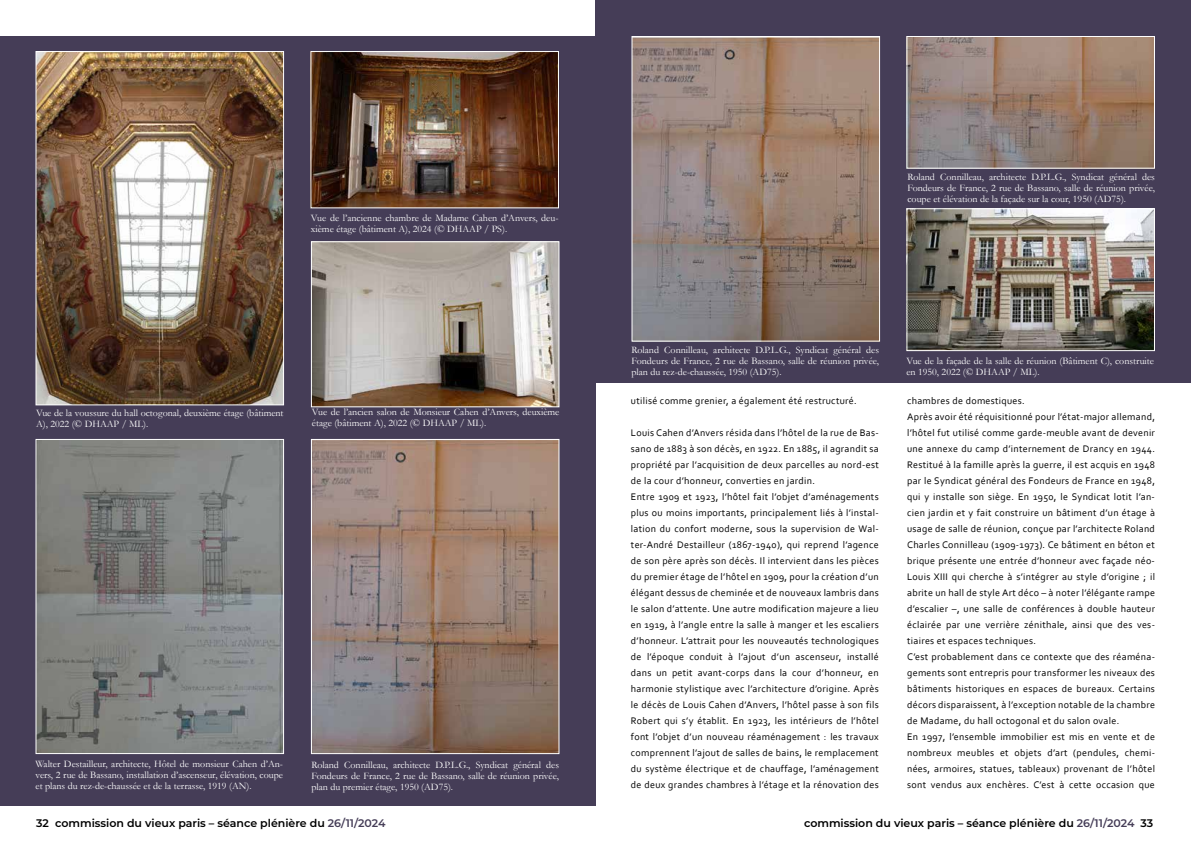
<style>
.page{position:relative;width:1191px;height:842px;background:#fff}
.page>*{position:absolute;margin:0;border:0;box-sizing:border-box;transform-origin:0 0}
.t1{font:600 11px "Montserrat";color:#000}
.t2{font:10px/16px "Corbel";letter-spacing:.03em;color:#000}
.t3{font:10px/11px "Garamond";color:#fff;text-align:justify}
.s1{color:#453d57}
</style>
<div class="page">
<div style="left:595px;top:0;width:596px;height:383px;background:#453d57"></div>
<div style="left:0;top:36px;width:595px;height:770px;background:#453d57"></div>
<img style="left:633px;top:38px;width:245px;height:302px">
<div style="left:631px;top:36px;width:249px;height:306px;border:1px solid #fff"></div>
<img style="left:908px;top:210px;width:245px;height:139px">
<div style="left:906px;top:208px;width:249px;height:143px;border:1px solid #fff"></div>
<img style="left:908px;top:38px;width:245px;height:129px">
<div style="left:906px;top:36px;width:249px;height:133px;border:1px solid #fff"></div>
<img style="left:38px;top:441px;width:244px;height:311px">
<div style="left:36px;top:439px;width:248px;height:315px;border:1px solid #fff"></div>
<img style="left:313px;top:441px;width:244px;height:311px">
<div style="left:311px;top:439px;width:248px;height:315px;border:1px solid #fff"></div>
<img style="left:38px;top:53px;width:244px;height:350px">
<div style="left:36px;top:51px;width:248px;height:354px;border:1px solid #fff"></div>
<img style="left:313px;top:243px;width:244px;height:162px">
<div style="left:311px;top:241px;width:248px;height:166px;border:1px solid #fff"></div>
<img style="left:312px;top:53px;width:245px;height:153px">
<div style="left:310px;top:51px;width:249px;height:157px;border:1px solid #fff"></div>
<p class="t3" style="left:311px;top:212px;width:249px">Vue de l’ancienne chambre de Madame Cahen d’Anvers, deu&shy;xième étage (bâtiment A), 2024 (© DHAAP / PS).</p>
<p class="t3" style="left:36px;top:407px;width:249px">Vue de la voussure du hall octogonal, deuxième étage (bâtiment<br>A), 2022 (© DHAAP / ML).</p>
<p class="t3" style="left:312px;top:406px;width:249px">Vue de l’ancien salon de Monsieur Cahen d’Anvers, deuxième étage (bâtiment A), 2022 (© DHAAP / ML).</p>
<p class="t3" style="left:36px;top:758px;width:249px">Walter Destailleur, architecte, Hôtel de monsieur Cahen d’An&shy;vers, 2 rue de Bassano, installation d’ascenseur, élévation, coupe et plans du rez-de-chaussée et de la terrasse, 1919 (AN).</p>
<p class="t3" style="left:311px;top:759px;width:249px">Roland Connilleau, architecte D.P.L.G., Syndicat général des Fondeurs de France, 2 rue de Bassano, salle de réunion privée, plan du premier étage, 1950 (AD75).</p>
<p class="t3" style="left:907px;top:171px;width:249px">Roland Connilleau, architecte D.P.L.G., Syndicat général des Fondeurs de France, 2 rue de Bassano, salle de réunion privée, coupe et élévation de la façade sur la cour, 1950 (AD75).</p>
<p class="t3" style="left:631px;top:344px;width:249px">Roland Connilleau, architecte D.P.L.G., Syndicat général des Fondeurs de France, 2 rue de Bassano, salle de réunion privée, plan du rez-de-chaussée, 1950 (AD75).</p>
<p class="t2" style="left:631px;top:393px;width:227px">utilisé comme grenier, a également été restructuré.</p>
<p class="t2" style="left:631px;top:425px;width:249px">Louis Cahen d’Anvers résida dans l’hôtel de la rue de Bas&shy;sano de 1883 à son décès, en 1922. En 1885, il agrandit sa propriété par l’acquisition de deux parcelles au nord-est de la cour d’honneur, converties en jardin.<br>Entre 1909 et 1923, l’hôtel fait l’objet d’aménagements plus ou moins importants, principalement liés à l’instal&shy;lation du confort moderne, sous la supervision de Wal&shy;ter-André Destailleur (1867-1940), qui reprend l’agence de son père après son décès. Il intervient dans les pièces du premier étage de l’hôtel en 1909, pour la création d’un élégant dessus de cheminée et de nouveaux lambris dans le salon d’attente. Une autre modification majeure a lieu en 1919, à l’angle entre la salle à manger et les escaliers d’honneur. L’attrait pour les nouveautés technologiques de l’époque conduit à l’ajout d’un ascenseur, installé dans un petit avant-corps dans la cour d’honneur, en harmonie stylistique avec l’architecture d’origine. Après le décès de Louis Cahen d’Anvers, l’hôtel passe à son fils Robert qui s’y établit. En 1923, les intérieurs de l’hôtel font l’objet d’un nouveau réaménagement : les travaux comprennent l’ajout de salles de bains, le remplacement du système électrique et de chauffage, l’aménagement de deux grandes chambres à l’étage et la rénovation des</p>
<p class="t3" style="left:906px;top:355px;width:249px">Vue de la façade de la salle de réunion (Bâtiment C), construite en 1950, 2022 (© DHAAP / ML).</p>
<p class="t2" style="left:907px;top:393px;width:249px">chambres de domestiques.<br>Après avoir été réquisitionné pour l’état-major allemand, l’hôtel fut utilisé comme garde-meuble avant de devenir une annexe du camp d’internement de Drancy en 1944.<br>Restitué à la famille après la guerre, il est acquis en 1948 par le Syndicat général des Fondeurs de France en 1948, qui y installe son siège. En 1950, le Syndicat lotit l’an&shy;cien jardin et y fait construire un bâtiment d’un étage à usage de salle de réunion, conçue par l’architecte Roland Charles Connilleau (1909-1973). Ce bâtiment en béton et brique présente une entrée d’honneur avec façade néo-Louis XIII qui cherche à s’intégrer au style d’origine ; il abrite un hall de style Art déco – à noter l’élégante rampe d’escalier –, une salle de conférences à double hauteur éclairée par une verrière zénithale, ainsi que des ves&shy;tiaires et espaces techniques.<br>C’est probablement dans ce contexte que des réaména&shy;gements sont entrepris pour transformer les niveaux des bâtiments historiques en espaces de bureaux. Certains décors disparaissent, à l’exception notable de la chambre de Madame, du hall octogonal et du salon ovale.<br>En 1997, l’ensemble immobilier est mis en vente et de nombreux meubles et objets d’art (pendules, chemi&shy;nées, armoires, statues, tableaux) provenant de l’hôtel sont vendus aux enchères. C’est à cette occasion que</p>
<p class="t1" style="left:36px;top:815px;width:351px">32 commission du vieux paris – séance plénière du <span class="s1">26/11/2024</span></p>
<p class="t1" style="left:804px;top:815px;width:351px">commission du vieux paris – séance plénière du <span class="s1">26/11/2024</span> 33</p>
</div>
